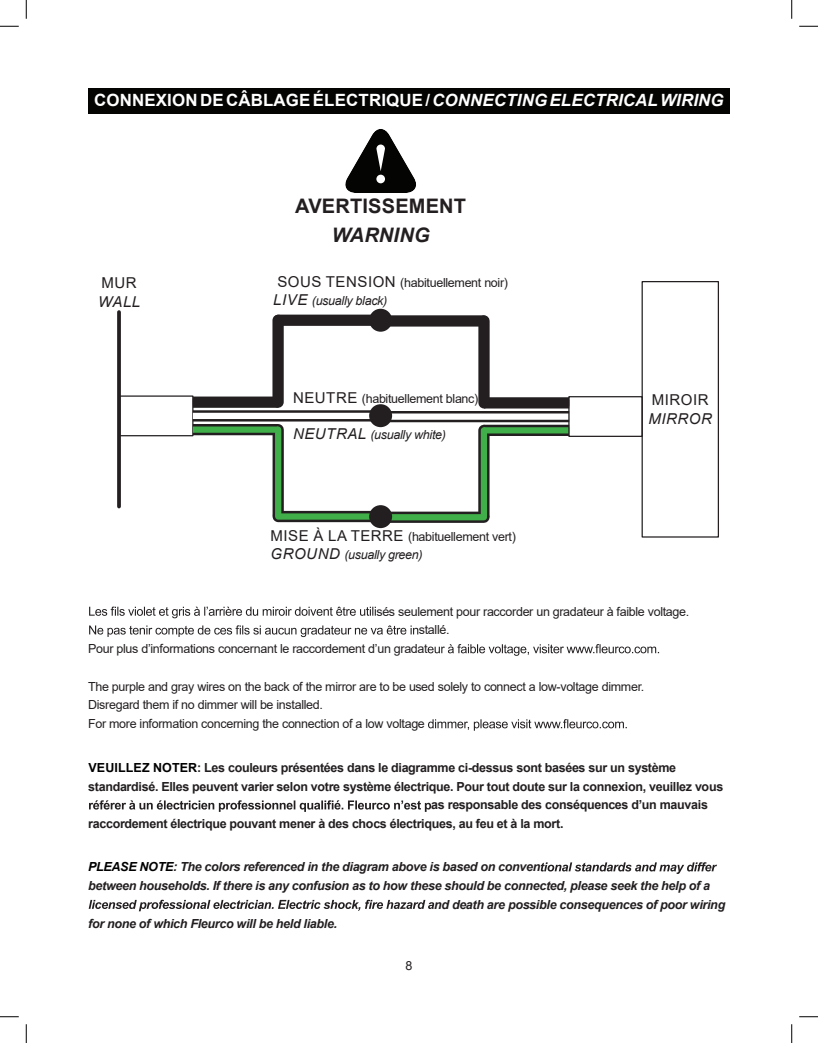
<style>
.page{position:relative;width:818px;height:1043px;background:#fff}
.page>*{position:absolute;margin:0;border:0;box-sizing:border-box;transform-origin:0 0}
.t1{font:700 20px "Arial";letter-spacing:.01em;color:#231f20}
.t2{font:italic 700 20px "Arial";letter-spacing:.01em;color:#231f20}
.t3{font:700 16.88px "Arial";letter-spacing:.01em;color:#fff}
.t4{font:italic 15px "Arial";letter-spacing:.035em;color:#231f20}
.t5{font:15px "Arial";letter-spacing:.035em;color:#231f20}
.t6{font:12.5px/18.1px "Arial";letter-spacing:-.025em;color:#231f20}
.t7{font:700 12.5px "Arial";letter-spacing:-.025em;color:#231f20}
.t8{font:italic 700 12.5px "Arial";letter-spacing:-.025em;color:#231f20}
.t9{font:italic 12.5px "Arial";letter-spacing:-.025em;color:#231f20}
.s1{font-style:italic}
.s2{font-size:15px}
.s3{font-style:italic;font-size:15px}
.s4{color:#000}
</style>
<div class="page">
<div style="left:88px;top:88px;width:641px;height:26px;background:#040503"></div>
<svg style="left:345px;top:129px;width:71px;height:64px"></svg>
<div style="left:376px;top:175px;width:9px;height:8px;background:#fff;border-radius:50%"></div>
<svg style="left:89px;top:800px;width:342px;height:12px"></svg>
<svg style="left:540px;top:862px;width:177px;height:12px"></svg>
<svg style="left:89px;top:899px;width:345px;height:12px"></svg>
<svg style="left:390px;top:511px;width:94px;height:12px"></svg>
<svg style="left:478px;top:430px;width:11px;height:86px"></svg>
<div style="left:383px;top:411px;width:186px;height:11px;background:#231f20"></div>
<div style="left:383px;top:413px;width:186px;height:7px;background:#fff"></div>
<div style="left:483px;top:397px;width:86px;height:11px;background:#231f20"></div>
<svg style="left:483px;top:425px;width:85px;height:11px"></svg>
<div style="left:483px;top:427px;width:86px;height:6px;background:#40ae49"></div>
<div style="left:478px;top:321px;width:11px;height:82px;background:#231f20"></div>
<div style="left:388px;top:315px;width:95px;height:11px;background:#231f20"></div>
<div style="left:481px;top:430px;width:6px;height:86px;background:#40ae49"></div>
<div style="left:387px;top:514px;width:97px;height:6px;background:#40ae49"></div>
<svg style="left:117px;top:312px;width:4px;height:194px"></svg>
<div style="left:119px;top:395px;width:74px;height:41px;border:1px solid #231f20"></div>
<div style="left:641px;top:281px;width:78px;height:256px;border:1px solid #231f20"></div>
<div style="left:568px;top:396px;width:74px;height:41px;border:1px solid #231f20"></div>
<svg style="left:278px;top:511px;width:92px;height:11px"></svg>
<svg style="left:272px;top:429px;width:12px;height:86px"></svg>
<svg style="left:193px;top:410px;width:177px;height:11px"></svg>
<div style="left:193px;top:413px;width:182px;height:6px;background:#fff"></div>
<div style="left:193px;top:396px;width:85px;height:12px;background:#231f20"></div>
<div style="left:193px;top:424px;width:85px;height:11px;background:#231f20"></div>
<div style="left:193px;top:426px;width:85px;height:7px;background:#40ae49"></div>
<div style="left:272px;top:320px;width:12px;height:82px;background:#231f20"></div>
<div style="left:278px;top:314px;width:97px;height:12px;background:#231f20"></div>
<div style="left:275px;top:429px;width:6px;height:86px;background:#40ae49"></div>
<div style="left:278px;top:513px;width:98px;height:6px;background:#40ae49"></div>
<div style="left:369px;top:309px;width:23px;height:23px;background:#231f20;border-radius:50%"></div>
<div style="left:369px;top:404px;width:23px;height:23px;background:#231f20;border-radius:50%"></div>
<div style="left:369px;top:505px;width:23px;height:23px;background:#231f20;border-radius:50%"></div>
<svg style="left:89px;top:606px;width:287px;height:12px"></svg>
<svg style="left:89px;top:625px;width:329px;height:12px"></svg>
<svg style="left:427px;top:644px;width:232px;height:12px"></svg>
<svg style="left:428px;top:719px;width:198px;height:11px"></svg>
<svg style="left:0;top:25px;width:19px;height:2px"></svg>
<svg style="left:799px;top:25px;width:19px;height:2px"></svg>
<svg style="left:0;top:1016px;width:19px;height:1px"></svg>
<svg style="left:799px;top:1016px;width:19px;height:1px"></svg>
<svg style="left:25px;top:0;width:2px;height:19px"></svg>
<svg style="left:25px;top:1024px;width:2px;height:18px"></svg>
<svg style="left:791px;top:0;width:1px;height:19px"></svg>
<svg style="left:791px;top:1024px;width:1px;height:18px"></svg>
<h2 class="t3" style="left:94px;top:88px;width:631px">CONNEXIONDECÂBLAGEÉLECTRIQUE/<span class="s1">CONNECTINGELECTRICALWIRING</span></h2>
<p class="t5" style="left:101px;top:272px;width:37px">MUR</p>
<p class="t4" style="left:98px;top:292px;width:44px">WALL</p>
<h1 class="t1" style="left:295px;top:192px;width:172px">AVERTISSEMENT</h1>
<h1 class="t2" style="left:332px;top:222px;width:99px">WARNING</h1>
<p class="t6" style="left:273px;top:273px;width:236px;text-indent:4px"><span class="s2">SOUS TENSION</span> (habituellement noir)<br><span class="s3">LIVE</span> <span class="s1">(usually black)</span></p>
<p class="t6" style="left:293px;top:389px;width:187px"><span class="s2">NEUTRE</span> (habituellement blanc)</p>
<p class="t9" style="left:293px;top:427px;width:154px"><span class="s2">NEUTRAL</span> (usually white)</p>
<p class="t6" style="left:270px;top:527px;width:247px"><span class="s2">MISE À LA TERRE</span> (habituellement vert)<br><span class="s3">GROUND</span> <span class="s1">(usually green)</span></p>
<p class="t5" style="left:651px;top:389px;width:58px">MIROIR</p>
<p class="t4" style="left:648px;top:409px;width:65px">MIRROR</p>
<p class="t6" style="left:376px;top:602px;width:314px">sés seulement pour raccorder un gradateur à faible voltage.</p>
<p class="t6" style="left:419px;top:621px;width:32px">stallé.</p>
<p class="t6" style="left:88px;top:639px;width:341px">Pour plus d’informations concernant le raccordement d’un gradat</p>
<p class="t6" style="left:88px;top:677px;width:557px;line-height:18.8px">The purple and gray wires on the back of the mirror are to be used solely to connect a low-voltage dimmer.<br>Disregard them if no dimmer will be installed.<br>For more information concerning the connection of a low voltage</p>
<p class="t7" style="left:88px;top:758px;width:589px"><span class="s4">VEUILLEZ NOTER</span>: Les couleurs présentées dans le diagramme ci-dessus sont basées sur un système</p>
<p class="t7" style="left:88px;top:777px;width:636px">standardisé. Elles peuvent varier selon votre système électrique. Pour tout doute sur la connexion, veuillez vous</p>
<p class="t7" style="left:431px;top:796px;width:278px">as responsable des conséquences d’un mauvais</p>
<p class="t7" style="left:88px;top:815px;width:476px">raccordement électrique pouvant mener à des chocs électriques, au feu et à la mort.</p>
<p class="t8" style="left:88px;top:858px;width:454px"><span class="s4">PLEASE NOTE</span>: The colors referenced in the diagram above is based on conven</p>
<p class="t8" style="left:88px;top:877px;width:623px">between households. If there is any confusion as to how these should be connected, please seek the help of a</p>
<p class="t8" style="left:434px;top:896px;width:292px">nd death are possible consequences of poor wiring</p>
<p class="t8" style="left:88px;top:914px;width:250px">for none of which Fleurco will be held liable.</p>
<p class="t6" style="left:405px;top:956px;width:8px">8</p>
</div>
